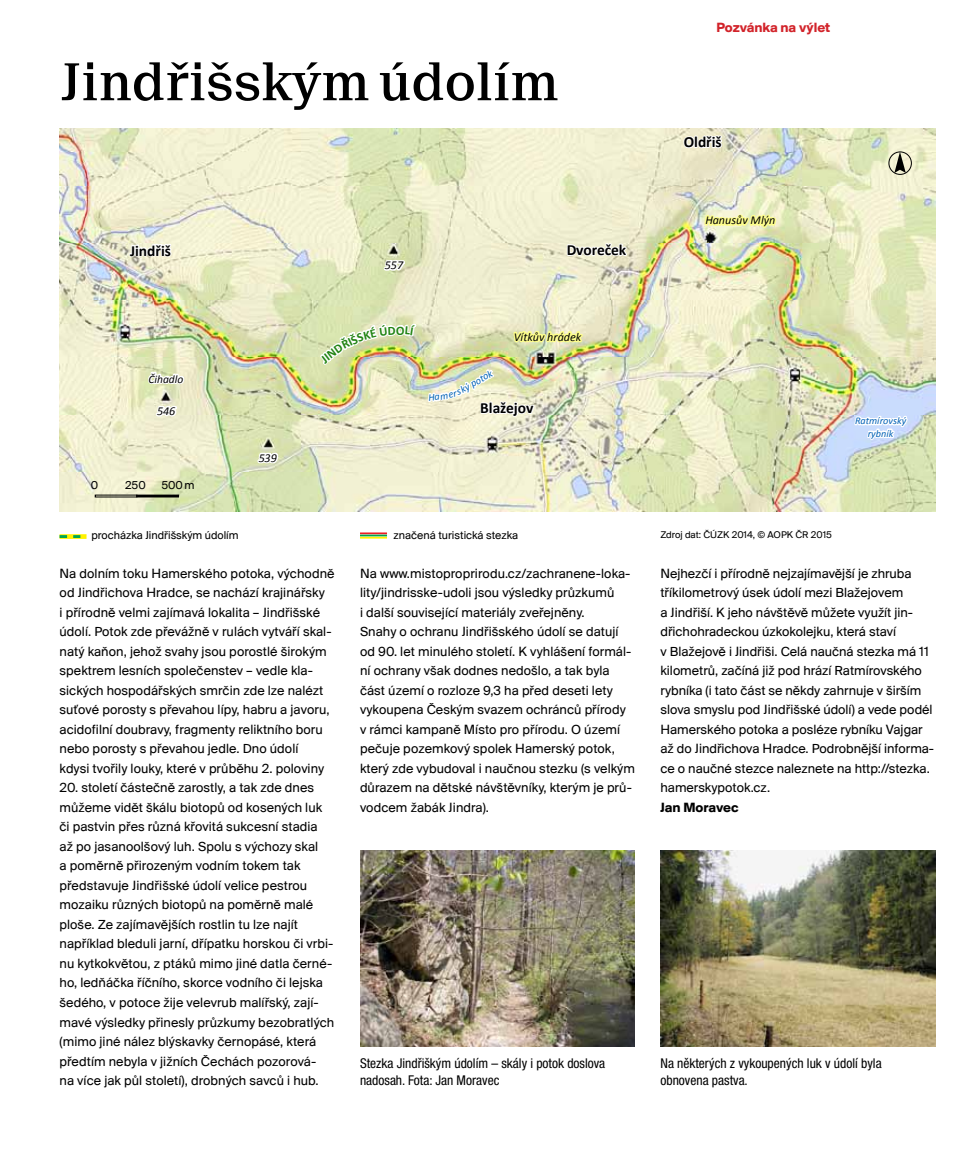
<style>
.page{position:relative;width:978px;height:1149px;background:#fff}
.page>*{position:absolute;margin:0;border:0;box-sizing:border-box;transform-origin:0 0}
.t1{font:500 55.5px "Suisse BP Neue";color:#000}
.t2{font:700 15.45px "Calibri";letter-spacing:-.005em;color:#000}
.t3{font:13.8px/19.5px "Suisse BP Intl";letter-spacing:.005em;color:#000}
.t4{font:700 13.8px "Suisse BP Intl";color:#d2232a}
.t5{font:700 13.8px "Suisse BP Intl";color:#000}
.t6{font:condensed 13.5px/16.2px "Helvetica Neue LT Pro";color:#000}
.t7{font:italic 12px "Calibri";color:#000}
.t8{font:12px "Suisse BP Intl";color:#000}
.t9{font:11.7px "Suisse BP Intl";color:#000}
.t10{font:italic 11.4px "Calibri";color:#000}
.t11{font:10.2px "Suisse BP Intl";color:#000}
.t12{font:italic 10.2px/12.8px "Calibri";color:#0061b5;text-align:center}
</style>
<div class="page">
<img style="left:60px;top:129px;width:875px;height:382px">
<svg style="left:128px;top:242px;width:45px;height:15px"></svg>
<svg style="left:566px;top:242px;width:62px;height:17px"></svg>
<svg style="left:682px;top:134px;width:42px;height:15px"></svg>
<svg style="left:146px;top:369px;width:40px;height:17px"></svg>
<svg style="left:852px;top:414px;width:57px;height:51px"></svg>
<svg style="left:256px;top:450px;width:26px;height:15px"></svg>
<svg style="left:382px;top:258px;width:26px;height:15px"></svg>
<svg style="left:155px;top:398px;width:27px;height:20px"></svg>
<svg style="left:703px;top:203px;width:75px;height:28px;background:#eef1b8"></svg>
<svg style="left:512px;top:328px;width:72px;height:27px;background:#e1e4a1"></svg>
<img style="left:360px;top:850px;width:275px;height:195px">
<img style="left:660px;top:850px;width:275px;height:195px">
<div style="left:889px;top:152px;width:23px;height:22px;border:1px solid #000;border-radius:50%"></div>
<svg style="left:894px;top:152px;width:12px;height:21px"></svg>
<svg style="left:60px;top:534px;width:27px;height:4px"></svg>
<svg style="left:60px;top:535px;width:7px;height:3px"></svg>
<svg style="left:73px;top:535px;width:7px;height:3px"></svg>
<hr style="left:360px;top:532px;width:27px;height:2px;background:#ed1d24">
<hr style="left:360px;top:534px;width:27px;height:2px;background:#00a651">
<hr style="left:360px;top:536px;width:27px;height:2px;background:#fff200">
<div style="left:136px;top:494px;width:43px;height:3px;border:1px solid #000"></div>
<img style="left:315px;top:322px;width:106px;height:45px">
<img style="left:427px;top:366px;width:108px;height:52px">
<h1 class="t1" style="left:60px;top:48px;width:500px">Jindřišským údolím</h1>
<p class="t4" style="left:716px;top:19px;width:115px">Pozvánka na výlet</p>
<p class="t2" style="left:684px;top:132px;width:39px">Oldřiš</p>
<p class="t2" style="left:130px;top:241px;width:42px">Jindřiš</p>
<p class="t7" style="left:385px;top:257px;width:20px">557</p>
<p class="t2" style="left:567px;top:240px;width:61px">Dvoreček</p>
<p class="t7" style="left:705px;top:212px;width:71px">Hanusův Mlýn</p>
<p class="t10" style="left:149px;top:371px;width:36px">Čihadlo</p>
<p class="t7" style="left:157px;top:402px;width:20px">546</p>
<p class="t8" style="left:91px;top:478px;width:9px">0</p>
<p class="t8" style="left:125px;top:478px;width:22px">250</p>
<p class="t8" style="left:161px;top:478px;width:35px">500m</p>
<p class="t7" style="left:259px;top:449px;width:20px">539</p>
<p class="t12" style="left:458px;top:384px;width:37px;rotate:-30deg">ký potok</p>
<p class="t7" style="left:514px;top:328px;width:69px">Vítkův hrádek</p>
<p class="t2" style="left:480px;top:398px;width:55px">Blažejov</p>
<p class="t9" style="left:91px;top:528px;width:149px">procházka Jindřišským údolím</p>
<p class="t9" style="left:394px;top:527px;width:126px">značená turistická stezka</p>
<p class="t11" style="left:660px;top:528px;width:173px">Zdroj dat: ČÚZK 2014, © AOPK ČR 2015</p>
<p class="t12" style="left:855px;top:414px;width:53px">Ratmírovský rybník</p>
<p class="t3" style="left:60px;top:563px;width:276px">Na dolním toku Hamerského potoka, východně od Jindřichova Hradce, se nachází krajinářsky<br>i přírodně velmi zajímavá lokalita – Jindřišské údolí. Potok zde převážně v rulách vytváří skal&shy;natý kaňon, jehož svahy jsou porostlé širokým spektrem lesních společenstev – vedle kla&shy;sických hospodářských smrčin zde lze nalézt suťové porosty s převahou lípy, habru a javoru, acidofilní doubravy, fragmenty reliktního boru nebo porosty s převahou jedle. Dno údolí<br>kdysi tvořily louky, které v průběhu 2. poloviny</p>
<p class="t3" style="left:60px;top:777px;width:276px">20. století částečně zarostly, a tak zde dnes můžeme vidět škálu biotopů od kosených luk či pastvin přes různá křovitá sukcesní stadia až po jasanoolšový luh. Spolu s výchozy skal<br>a poměrně přirozeným vodním tokem tak představuje Jindřišské údolí velice pestrou mozaiku různých biotopů na poměrně malé ploše. Ze zajímavějších rostlin tu lze najít například bleduli jarní, dřípatku horskou či vrbi&shy;nu kytkokvětou, z ptáků mimo jiné datla černé&shy;ho, ledňáčka říčního, skorce vodního či lejska šedého, v potoce žije velevrub malířský, zají&shy;mavé výsledky přinesly průzkumy bezobratlých (mimo jiné nález blýskavky černopásé, která předtím nebyla v jižních Čechách pozorová&shy;na více jak půl století), drobných savců i hub.</p>
<p class="t3" style="left:360px;top:563px;width:276px">Na www.mistoproprirodu.cz/zachranene-loka&shy;lity/jindrisske-udoli jsou výsledky průzkumů<br>i další související materiály zveřejněny.<br>Snahy o ochranu Jindřišského údolí se datují od 90. let minulého století. K vyhlášení formál&shy;ní ochrany však dodnes nedošlo, a tak byla část území o rozloze 9,3 ha před deseti lety vykoupena Českým svazem ochránců přírody v rámci kampaně Místo pro přírodu. O území pečuje pozemkový spolek Hamerský potok, který zde vybudoval i naučnou stezku (s velkým důrazem na dětské návštěvníky, kterým je prů&shy;vodcem žabák Jindra).</p>
<p class="t3" style="left:660px;top:563px;width:275px">Nejhezčí i přírodně nejzajímavější je zhruba tříkilometrový úsek údolí mezi Blažejovem<br>a Jindřiší. K jeho návštěvě můžete využít jin&shy;dřichohradeckou úzkokolejku, která staví<br>v Blažejově i Jindřiši. Celá naučná stezka má 11 kilometrů, začíná již pod hrází Ratmírovského rybníka (i tato část se někdy zahrnuje v širším slova smyslu pod Jindřišské údolí) a vede podél Hamerského potoka a posléze rybníku Vajgar až do Jindřichova Hradce. Podrobnější informa&shy;ce o naučné stezce naleznete na http://stezka. hamerskypotok.cz.</p>
<p class="t5" style="left:660px;top:798px;width:80px">Jan Moravec</p>
<p class="t6" style="left:360px;top:1055px;width:247px">Stezka Jindřiškým údolím – skály i potok doslova nadosah. Fota: Jan Moravec</p>
<p class="t6" style="left:660px;top:1055px;width:223px">Na některých z vykoupených luk v údolí byla obnovena pastva.</p>
</div>
